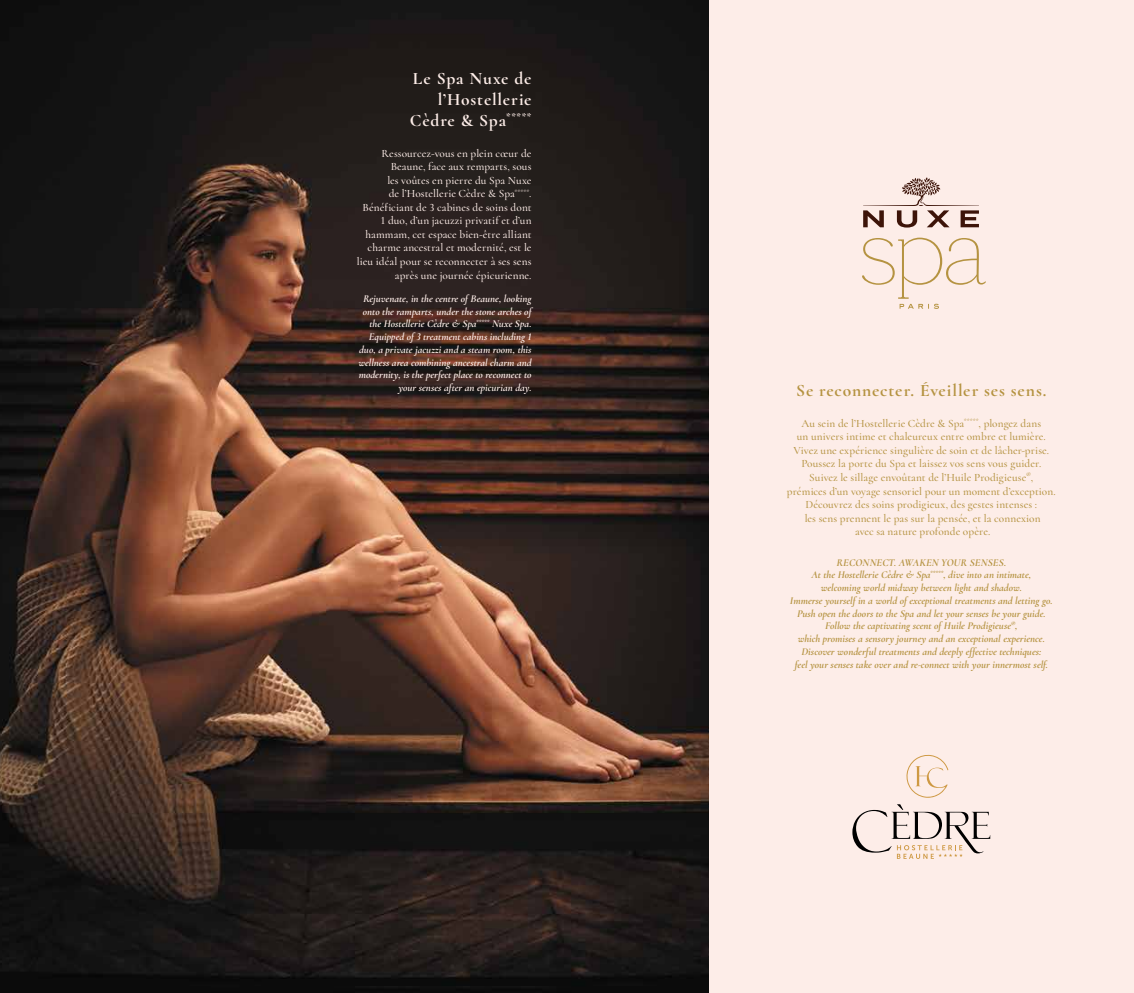
<style>
.page{position:relative;width:1134px;height:993px;background:#fff}
.page>*{position:absolute;margin:0;border:0;box-sizing:border-box;transform-origin:0 0}
.t1{font:700 17.5px/21px "Cormorant";letter-spacing:.045em;color:#fdede8;text-align:right}
.t2{font:700 17.5px "Cormorant";letter-spacing:.05em;color:#b59341}
.t3{font:500 11.25px/13.5px "Cormorant";letter-spacing:.005em;color:#b59341;text-align:center}
.t4{font:500 11.25px/13.5px "Cormorant";letter-spacing:.005em;color:#fdede8;text-align:right}
.t5{font:italic 700 10.62px/12.8px "Cormorant";color:#b59341;text-align:center}
.t6{font:italic 700 10.62px/12.8px "Cormorant";color:#fdede8;text-align:right}
</style>
<div class="page">
<div style="left:638px;top:0;width:496px;height:992px;background:#fdede8"></div>
<img style="left:0;top:0;width:709px;height:992px">
<svg style="left:863px;top:177px;width:116px;height:50px"></svg>
<svg style="left:862px;top:237px;width:124px;height:72px"></svg>
<svg style="left:906px;top:754px;width:42px;height:43px"></svg>
<svg style="left:852px;top:804px;width:138px;height:54px"></svg>
<h1 class="t1" style="left:410px;top:67px;width:123px">Le Spa Nuxe de l’Hostellerie<br>Cèdre &amp; Spa<sup>*****</sup></h1>
<p class="t4" style="left:357px;top:146px;width:176px">Ressourcez-vous en plein cœur de Beaune, face aux remparts, sous<br>les voûtes en pierre du Spa Nuxe<br>de l’Hostellerie Cèdre &amp; Spa<sup>*****</sup>.<br>Bénéficiant de 3 cabines de soins dont 1 duo, d’un jacuzzi privatif et d’un hammam, cet espace bien-être alliant charme ancestral et modernité, est le lieu idéal pour se reconnecter à ses sens après une journée épicurienne.</p>
<p class="t6" style="left:358px;top:292px;width:175px">Rejuvenate, in the centre of Beaune, looking onto the ramparts, under the stone arches of the Hostellerie Cèdre &amp; Spa<sup>*****</sup> Nuxe Spa.<br>Equipped of 3 treatment cabins including 1 duo, a private jacuzzi and a steam room, this wellness area combining ancestral charm and modernity, is the perfect place to reconnect to your senses after an epicurian day.</p>
<h1 class="t2" style="left:796px;top:379px;width:252px">Se reconnecter. Éveiller ses sens.</h1>
<p class="t3" style="left:787px;top:416px;width:270px">Au sein de l’Hostellerie Cèdre &amp; Spa<sup>*****</sup>, plongez dans<br>un univers intime et chaleureux entre ombre et lumière.<br>Vivez une expérience singulière de soin et de lâcher-prise.<br>Poussez la porte du Spa et laissez vos sens vous guider.<br>Suivez le sillage envoûtant de l’Huile Prodigieuse<sup>®</sup>,<br>prémices d’un voyage sensoriel pour un moment d’exception.<br>Découvrez des soins prodigieux, des gestes intenses :<br>les sens prennent le pas sur la pensée, et la connexion<br>avec sa nature profonde opère.</p>
<p class="t5" style="left:790px;top:555px;width:264px">RECONNECT. AWAKEN YOUR SENSES.<br>At the Hostellerie Cèdre &amp; Spa<sup>*****</sup>, dive into an intimate,<br>welcoming world midway between light and shadow.<br>Immerse yourself in a world of exceptional treatments and letting go.<br>Push open the doors to the Spa and let your senses be your guide.<br>Follow the captivating scent of Huile Prodigieuse<sup>®</sup>,<br>which promises a sensory journey and an exceptional experience.<br>Discover wonderful treatments and deeply effective techniques:<br>feel your senses take over and re-connect with your innermost self.</p>
</div>
